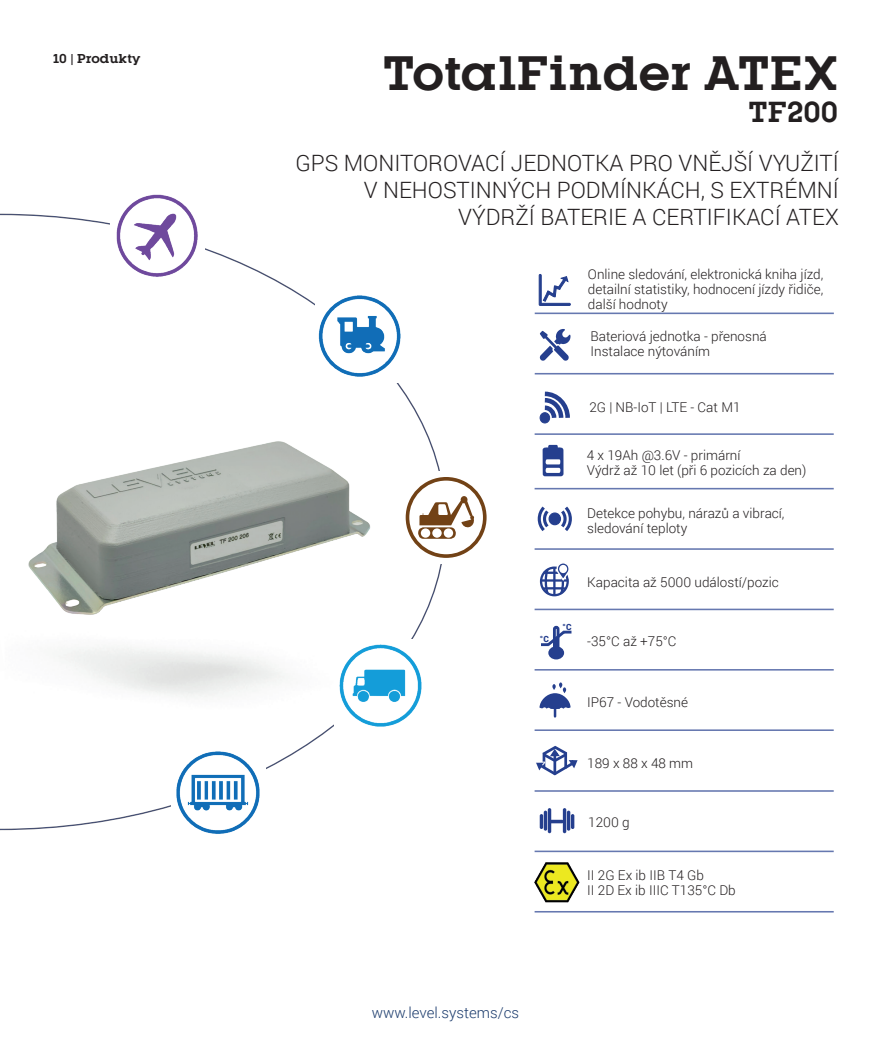
<style>
.page{position:relative;width:893px;height:1063px;background:#fff}
.page>*{position:absolute;margin:0;border:0;box-sizing:border-box;transform-origin:0 0}
.t1{font:700 45px "Kettering 105";color:#231f20}
.t2{font:700 27px "Kettering 105";color:#231f20}
.t3{font:300 22.5px/27px "Roboto";color:#231f20;text-align:right}
.t4{font:300 15px "Roboto";color:#1c3c6d}
.t5{font:300 13.5px/15px "Roboto";color:#231f20}
.t6{font:700 12px "Kettering 105";color:#231f20}
.t7{font:900 8.55px "Roboto";color:#253f8e}
</style>
<div class="page">
<img style="left:371px;top:297px;width:30px;height:78px">
<img style="left:357px;top:644px;width:65px;height:83px">
<img style="left:117px;top:194px;width:80px;height:32px">
<img style="left:176px;top:751px;width:84px;height:83px">
<svg style="left:406px;top:477px;width:81px;height:81px"></svg>
<img style="left:534px;top:862px;width:46px;height:41px">
<div style="left:540px;top:413px;width:10px;height:10px;border:1px solid #253f8e;border-radius:50%"></div>
<svg style="left:540px;top:391px;width:30px;height:31px"></svg>
<svg style="left:543px;top:445px;width:20px;height:31px"></svg>
<div style="left:549px;top:513px;width:11px;height:12px;background:#253f8e;border-radius:50%"></div>
<div style="left:548px;top:512px;width:13px;height:13px;border:1px solid #253f8e;border-radius:50%"></div>
<svg style="left:537px;top:506px;width:15px;height:25px"></svg>
<svg style="left:558px;top:506px;width:14px;height:25px"></svg>
<div style="left:548px;top:646px;width:16px;height:13px;background:#253f8e;border-radius:50%"></div>
<div style="left:553px;top:626px;width:6px;height:28px;border:3px solid #253f8e;border-radius:2px"></div>
<svg style="left:541px;top:628px;width:30px;height:21px"></svg>
<svg style="left:539px;top:563px;width:30px;height:34px"></svg>
<svg style="left:539px;top:682px;width:31px;height:36px"></svg>
<hr style="left:540px;top:814px;width:3px;height:15px;background:#253f8e;border-radius:2px">
<hr style="left:544px;top:811px;width:3px;height:20px;background:#253f8e;border-radius:2px">
<hr style="left:548px;top:808px;width:3px;height:25px;background:#253f8e;border-radius:2px">
<hr style="left:571px;top:814px;width:3px;height:15px;background:#253f8e;border-radius:2px">
<hr style="left:567px;top:811px;width:3px;height:20px;background:#253f8e;border-radius:2px">
<hr style="left:563px;top:808px;width:3px;height:25px;background:#253f8e;border-radius:2px">
<hr style="left:549px;top:820px;width:15px;height:3px;background:#253f8e;border-radius:2px">
<hr style="left:535px;top:313px;width:299px;height:1px;background:#253f8e">
<hr style="left:535px;top:373px;width:299px;height:2px;background:#253f8e">
<hr style="left:535px;top:433px;width:299px;height:2px;background:#253f8e">
<hr style="left:535px;top:488px;width:299px;height:1px;background:#253f8e">
<hr style="left:535px;top:548px;width:299px;height:2px;background:#253f8e">
<hr style="left:535px;top:609px;width:299px;height:1px;background:#253f8e">
<hr style="left:535px;top:669px;width:299px;height:2px;background:#253f8e">
<hr style="left:535px;top:729px;width:299px;height:2px;background:#253f8e">
<hr style="left:535px;top:790px;width:299px;height:2px;background:#253f8e">
<svg style="left:536px;top:745px;width:42px;height:31px"></svg>
<svg style="left:540px;top:329px;width:30px;height:32px"></svg>
<hr style="left:535px;top:851px;width:299px;height:1px;background:#253f8e">
<hr style="left:535px;top:911px;width:299px;height:2px;background:#253f8e">
<svg style="left:543px;top:276px;width:25px;height:26px"></svg>
<div style="left:539px;top:274px;width:2px;height:32px;border:1px solid #253f8e"></div>
<div style="left:540px;top:303px;width:31px;height:3px;border:1px solid #253f8e"></div>
<img style="left:28px;top:226px;width:343px;height:493px">
<p class="t6" style="left:53px;top:52px;width:89px">10 | Produkty</p>
<h1 class="t1" style="left:383px;top:45px;width:457px">TotalFinder ATEX</h1>
<h2 class="t2" style="left:748px;top:95px;width:91px">TF200</h2>
<h3 class="t3" style="left:295px;top:149px;width:545px">GPS MONITOROVACÍ JEDNOTKA PRO VNĚJŠÍ VYUŽITÍ<br>V NEHOSTINNÝCH PODMÍNKÁCH, S EXTRÉMNÍ<br>VÝDRŽÍ BATERIE A CERTIFIKACÍ ATEX</h3>
<p class="t5" style="left:588px;top:266px;width:237px;text-align:justify">Online sledování, elektronická kniha jízd, detailní statistiky, hodnocení jízdy řidiče, další hodnoty</p>
<p class="t5" style="left:590px;top:328px;width:178px">Bateriová jednotka - přenosná<br>Instalace nýtováním</p>
<p class="t5" style="left:589px;top:399px;width:153px">2G | NB-IoT | LTE - Cat M1</p>
<p class="t5" style="left:587px;top:447px;width:221px">4 x 19Ah @3.6V - primární<br>Výdrž až 10 let (při 6 pozicích za den)</p>
<p class="t7" style="left:540px;top:633px;width:10px">°C</p>
<p class="t7" style="left:563px;top:621px;width:10px">°C</p>
<p class="t5" style="left:587px;top:506px;width:199px">Detekce pohybu, nárazů a vibrací, sledování teploty</p>
<p class="t5" style="left:587px;top:574px;width:193px">Kapacita až 5000 událostí/pozic</p>
<p class="t5" style="left:587px;top:633px;width:91px">-35°C až +75°C</p>
<p class="t5" style="left:587px;top:694px;width:102px">IP67 - Vodotěsné</p>
<p class="t5" style="left:587px;top:755px;width:107px">189 x 88 x 48 mm</p>
<p class="t5" style="left:588px;top:814px;width:43px">1200 g</p>
<p class="t5" style="left:587px;top:868px;width:150px">II 2G Ex ib IIB T4 Gb<br>II 2D Ex ib IIIC T135°C Db</p>
<p class="t4" style="left:372px;top:1003px;width:149px">www.level.systems/cs</p>
</div>
